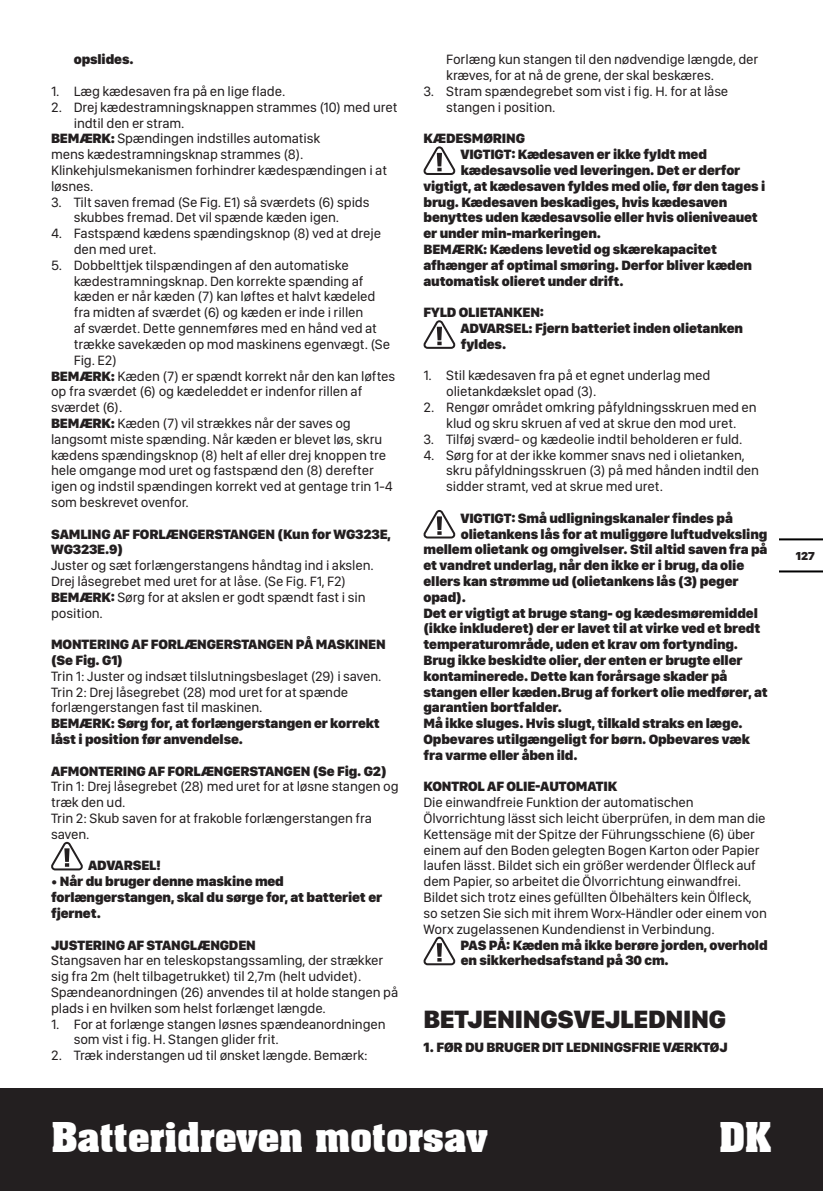
<style>
.page{position:relative;width:823px;height:1191px;background:#fff}
.page>*{position:absolute;margin:0;border:0;box-sizing:border-box;transform-origin:0 0}
.t1{font:700 40px "Aachen BT";letter-spacing:-.025em;color:#fff}
.t2{font:900 26px "SF Compact Display";letter-spacing:-.01em;color:#231f20}
.t3{font:14px/15.8px "SF Compact Display";letter-spacing:-.01em;color:#231f20}
.t4{font:900 14px/15.8px "SF Compact Display";letter-spacing:-.01em;color:#231f20}
.t5{font:900 12px "SF Compact Display";color:#231f20}
.s1{font-weight:900}
.s2{font-weight:400}
</style>
<div class="page">
<div style="left:0;top:1089px;width:822px;height:102px;background:#231f20"></div>
<hr style="left:779px;top:570px;width:43px;height:2px;background:#000">
<hr style="left:779px;top:538px;width:43px;height:2px;background:#000">
<svg style="left:51px;top:842px;width:32px;height:28px"></svg>
<svg style="left:423px;top:146px;width:32px;height:29px"></svg>
<svg style="left:423px;top:320px;width:32px;height:29px"></svg>
<svg style="left:423px;top:510px;width:32px;height:28px"></svg>
<svg style="left:423px;top:936px;width:32px;height:29px"></svg>
<p class="t4" style="left:74px;top:53px;width:61px">opslides.</p>
<p class="t3" style="left:51px;top:84px;width:235px">1. Læg kædesaven fra på en lige flade.</p>
<p class="t3" style="left:51px;top:100px;width:347px">2. Drej kædestramningsknappen strammes (10) med uret</p>
<p class="t3" style="left:74px;top:116px;width:112px">indtil den er stram.</p>
<p class="t3" style="left:51px;top:132px;width:270px"><span class="s1">BEMÆRK:</span> Spændingen indstilles automatisk</p>
<p class="t3" style="left:51px;top:148px;width:254px">mens kædestramningsknap strammes (8).</p>
<p class="t3" style="left:51px;top:163px;width:337px">Klinkehjulsmekanismen forhindrer kædespændingen i at</p>
<p class="t3" style="left:51px;top:179px;width:44px">løsnes.</p>
<p class="t3" style="left:51px;top:195px;width:320px;text-align:center">3. Tilt saven fremad (Se Fig. E1) så sværdets (6) spids skubbes fremad. Det vil spænde kæden igen.</p>
<p class="t3" style="left:74px;top:227px;width:309px;text-indent:-23px">4. Fastspænd kædens spændingsknop (8) ved at dreje den med uret.</p>
<p class="t3" style="left:51px;top:258px;width:299px">5. Dobbelttjek tilspændingen af den automatiske</p>
<p class="t3" style="left:74px;top:274px;width:291px">kædestramningsknap. Den korrekte spænding af</p>
<p class="t3" style="left:74px;top:290px;width:303px">kæden er når kæden (7) kan løftes et halvt kædeled</p>
<p class="t3" style="left:74px;top:306px;width:291px">fra midten af sværdet (6) og kæden er inde i rillen</p>
<p class="t3" style="left:74px;top:321px;width:304px">af sværdet. Dette gennemføres med en hånd ved at</p>
<p class="t3" style="left:74px;top:337px;width:318px">trække savekæden op mod maskinens egenvægt. (Se</p>
<p class="t3" style="left:74px;top:353px;width:45px">Fig. E2)</p>
<p class="t3" style="left:51px;top:369px;width:345px"><span class="s1">BEMÆRK:</span> Kæden (7) er spændt korrekt når den kan løftes</p>
<p class="t3" style="left:51px;top:385px;width:312px">op fra sværdet (6) og kædeleddet er indenfor rillen af</p>
<p class="t3" style="left:51px;top:400px;width:73px">sværdet (6).</p>
<p class="t3" style="left:51px;top:416px;width:301px"><span class="s1">BEMÆRK:</span> Kæden (7) vil strækkes når der saves og</p>
<p class="t3" style="left:51px;top:432px;width:332px">langsomt miste spænding. Når kæden er blevet løs, skru</p>
<p class="t3" style="left:51px;top:448px;width:336px">kædens spændingsknop (8) helt af eller drej knoppen tre</p>
<p class="t3" style="left:51px;top:464px;width:324px">hele omgange mod uret og fastspænd den (8) derefter</p>
<p class="t3" style="left:51px;top:479px;width:343px">igen og indstil spændingen korrekt ved at gentage trin 1-4</p>
<p class="t3" style="left:51px;top:495px;width:139px">som beskrevet ovenfor.</p>
<p class="t4" style="left:51px;top:527px;width:341px">SAMLING AF FORLÆNGERSTANGEN (Kun for WG323E,<br>WG323E.9)</p>
<p class="t3" style="left:51px;top:558px;width:324px">Juster og sæt forlængerstangens håndtag ind i akslen.<br>Drej låsegrebet med uret for at låse. (Se Fig. F1, F2)<br><span class="s1">BEMÆRK:</span> Sørg for at akslen er godt spændt fast i sin position.</p>
<p class="t4" style="left:51px;top:637px;width:336px">MONTERING AF FORLÆNGERSTANGEN PÅ MASKINEN (Se Fig. G1)</p>
<p class="t3" style="left:51px;top:669px;width:332px">Trin 1: Juster og indsæt tilslutningsbeslaget (29) i saven.<br>Trin 2: Drej låsegrebet (28) mod uret for at spænde forlængerstangen fast til maskinen.</p>
<p class="t4" style="left:51px;top:716px;width:330px">BEMÆRK: Sørg for, at forlængerstangen er korrekt låst i position før anvendelse.</p>
<p class="t4" style="left:51px;top:764px;width:337px">AFMONTERING AF FORLÆNGERSTANGEN (Se Fig. G2)</p>
<p class="t3" style="left:51px;top:780px;width:349px">Trin 1: Drej låsegrebet (28) med uret for at løsne stangen og træk den ud.<br>Trin 2: Skub saven for at frakoble forlængerstangen fra saven.</p>
<p class="t4" style="left:88px;top:859px;width:74px">ADVARSEL!</p>
<p class="t4" style="left:51px;top:874px;width:332px"><span class="s2">•</span> Når du bruger denne maskine med forlængerstangen, skal du sørge for, at batteriet er fjernet.</p>
<p class="t4" style="left:51px;top:938px;width:206px">JUSTERING AF STANGLÆNGDEN</p>
<p class="t3" style="left:51px;top:953px;width:348px">Stangsaven har en teleskopstangssamling, der strækker sig fra 2m (helt tilbagetrukket) til 2,7m (helt udvidet).<br>Spændeanordningen (26) anvendes til at holde stangen på plads i en hvilken som helst forlænget længde.</p>
<p class="t3" style="left:74px;top:1017px;width:313px;text-indent:-23px">1. For at forlænge stangen løsnes spændeanordningen som vist i fig. H. Stangen glider frit.</p>
<p class="t3" style="left:51px;top:1048px;width:318px">2. Træk inderstangen ud til ønsket længde. Bemærk:</p>
<p class="t3" style="left:446px;top:53px;width:313px">Forlæng kun stangen til den nødvendige længde, der kræves, for at nå de grene, der skal beskæres.</p>
<p class="t3" style="left:446px;top:84px;width:283px;text-indent:-23px">3. Stram spændegrebet som vist i fig. H. for at låse stangen i position.</p>
<p class="t4" style="left:423px;top:132px;width:103px">KÆDESMØRING</p>
<p class="t4" style="left:460px;top:148px;width:248px">VIGTIGT: Kædesaven er ikke fyldt med</p>
<p class="t4" style="left:460px;top:163px;width:281px">kædesavsolie ved leveringen. Det er derfor</p>
<p class="t4" style="left:423px;top:179px;width:343px">vigtigt, at kædesaven fyldes med olie, før den tages i</p>
<p class="t4" style="left:423px;top:195px;width:305px">brug. Kædesaven beskadiges, hvis kædesaven</p>
<p class="t4" style="left:423px;top:211px;width:336px">benyttes uden kædesavsolie eller hvis olieniveauet</p>
<p class="t4" style="left:423px;top:227px;width:179px">er under min-markeringen.</p>
<p class="t4" style="left:423px;top:242px;width:295px">BEMÆRK: Kædens levetid og skærekapacitet</p>
<p class="t4" style="left:423px;top:258px;width:330px">afhænger af optimal smøring. Derfor bliver kæden</p>
<p class="t4" style="left:423px;top:274px;width:201px">automatisk olieret under drift.</p>
<p class="t4" style="left:460px;top:306px;width:284px;text-indent:-37px">FYLD OLIETANKEN:<br>ADVARSEL: Fjern batteriet inden olietanken fyldes.</p>
<p class="t3" style="left:446px;top:369px;width:265px;text-indent:-23px">1. Stil kædesaven fra på et egnet underlag med olietankdækslet opad (3).</p>
<p class="t3" style="left:423px;top:400px;width:334px;text-align:center">2. Rengør området omkring påfyldningsskruen med en klud og skru skruen af ved at skrue den mod uret.</p>
<p class="t3" style="left:423px;top:432px;width:320px">3. Tilføj sværd- og kædeolie indtil beholderen er fuld.</p>
<p class="t3" style="left:446px;top:448px;width:314px;text-indent:-23px">4. Sørg for at der ikke kommer snavs ned i olietanken, skru påfyldningsskruen (3) på med hånden indtil den sidder stramt, ved at skrue med uret.</p>
<p class="t4" style="left:460px;top:511px;width:274px">VIGTIGT: Små udligningskanaler findes på</p>
<p class="t4" style="left:460px;top:527px;width:308px">olietankens lås for at muliggøre luftudveksling</p>
<p class="t4" style="left:423px;top:543px;width:345px">mellem olietank og omgivelser. Stil altid saven fra på</p>
<p class="t4" style="left:423px;top:558px;width:322px">et vandret underlag, når den ikke er i brug, da olie</p>
<p class="t4" style="left:423px;top:574px;width:316px">ellers kan strømme ud (olietankens lås (3) peger</p>
<p class="t4" style="left:423px;top:590px;width:44px">opad).</p>
<p class="t4" style="left:423px;top:606px;width:336px">Det er vigtigt at bruge stang- og kædesmøremiddel</p>
<p class="t4" style="left:423px;top:622px;width:338px">(ikke inkluderet) der er lavet til at virke ved et bredt</p>
<p class="t4" style="left:423px;top:637px;width:316px">temperaturområde, uden et krav om fortynding.</p>
<p class="t4" style="left:423px;top:653px;width:320px">Brug ikke beskidte olier, der enten er brugte eller</p>
<p class="t4" style="left:423px;top:669px;width:305px">kontaminerede. Dette kan forårsage skader på</p>
<p class="t4" style="left:423px;top:685px;width:345px">stangen eller kæden.Brug af forkert olie medfører, at</p>
<p class="t4" style="left:423px;top:701px;width:140px">garantien bortfalder.</p>
<p class="t4" style="left:423px;top:716px;width:320px">Må ikke sluges. Hvis slugt, tilkald straks en læge.</p>
<p class="t4" style="left:423px;top:732px;width:328px">Opbevares utilgængeligt for børn. Opbevares væk</p>
<p class="t4" style="left:423px;top:748px;width:155px">fra varme eller åben ild.</p>
<p class="t4" style="left:423px;top:780px;width:195px">KONTROL AF OLIE-AUTOMATIK</p>
<p class="t3" style="left:423px;top:795px;width:345px">Die einwandfreie Funktion der automatischen Ölvorrichtung lässt sich leicht überprüfen, in dem man die Kettensäge mit der Spitze der Führungsschiene (6) über einem auf den Boden gelegten Bogen Karton oder Papier laufen lässt. Bildet sich ein größer werdender Ölfleck auf dem Papier, so arbeitet die Ölvorrichtung einwandfrei.<br>Bildet sich trotz eines gefüllten Ölbehälters kein Ölfleck, so setzen Sie sich mit ihrem Worx-Händler oder einem von Worx zugelassenen Kundendienst in Verbindung.</p>
<p class="t4" style="left:460px;top:938px;width:308px">PAS PÅ: Kæden må ikke berøre jorden, overhold en sikkerhedsafstand på 30 cm.</p>
<h2 class="t2" style="left:423px;top:1010px;width:304px">BETJENINGSVEJLEDNING</h2>
<p class="t4" style="left:423px;top:1041px;width:305px">1. FØR DU BRUGER DIT LEDNINGSFRIE VÆRKTØJ</p>
<h1 class="t1" style="left:51px;top:1111px;width:438px">Batteridreven motorsav</h1>
<h1 class="t1" style="left:718px;top:1111px;width:54px">DK</h1>
<p class="t5" style="left:795px;top:552px;width:20px">127</p>
</div>
